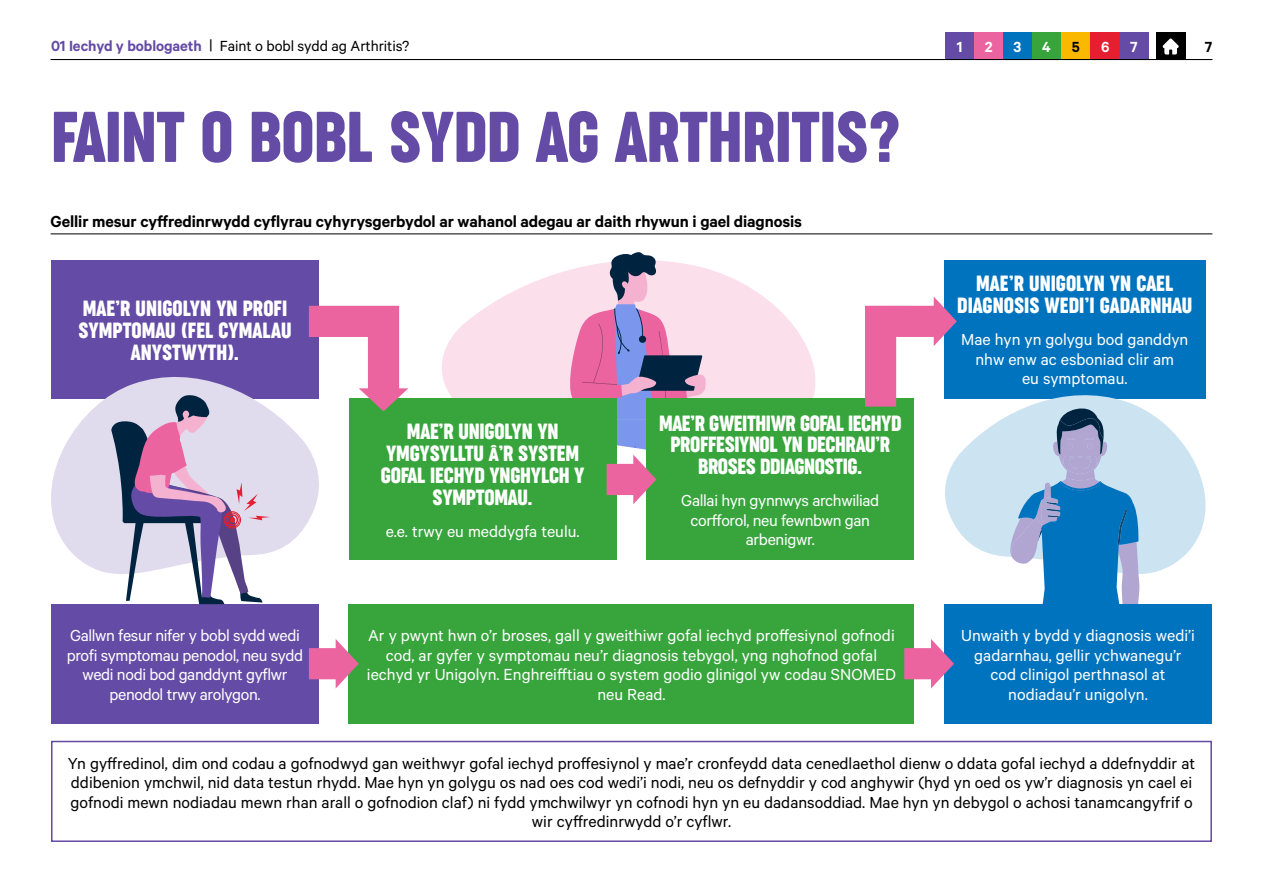
<style>
.page{position:relative;width:1263px;height:893px;background:#fff}
.page>*{position:absolute;margin:0;border:0;box-sizing:border-box;transform-origin:0 0}
.t1{font:67.5px "Versus Arthritis Display";color:#644ba5}
.t2{font:21px/21.8px "Versus Arthritis Display";color:#fff}
.t3{font:18px/19.5px "Calibre";color:#000;text-align:center}
.t4{font:18px/19.5px "Calibre";color:#fff;text-align:center}
.t5{font:18px/19.5px "Calibre";letter-spacing:-.02em;color:#fff;text-align:center}
.t6{font:600 18px "Calibre";letter-spacing:-.005em;color:#000}
.t7{font:16.5px "Calibre";letter-spacing:-.005em;color:#000}
.t8{font:600 16.5px "Calibre";color:#fff}
.t9{font:600 16.5px "Calibre";color:#000}
.s1{font-weight:600;color:#644ba5}
</style>
<div class="page">
<div style="left:945px;top:32px;width:29px;height:28px;background:#644ba5"></div>
<div style="left:974px;top:32px;width:29px;height:28px;background:#eb64a0"></div>
<div style="left:1156px;top:32px;width:29px;height:28px;background:#000"></div>
<svg style="left:1162px;top:38px;width:17px;height:17px"></svg>
<div style="left:1003px;top:32px;width:30px;height:28px;background:#0073be"></div>
<div style="left:1032px;top:32px;width:30px;height:28px;background:#37a53c"></div>
<div style="left:1061px;top:32px;width:29px;height:28px;background:#fab900"></div>
<div style="left:1090px;top:32px;width:30px;height:28px;background:#e61e32"></div>
<div style="left:1119px;top:32px;width:30px;height:28px;background:#644ba5"></div>
<svg style="left:435px;top:268px;width:403px;height:131px;fill:#fbe0ec"></svg>
<hr style="left:51px;top:59px;width:1161px;height:1px;background:#000">
<hr style="left:51px;top:233px;width:1161px;height:1px;background:#000">
<div style="left:944px;top:260px;width:261px;height:139px;background:#0073be"></div>
<div style="left:51px;top:604px;width:268px;height:119px;background:#644ba5"></div>
<div style="left:349px;top:604px;width:565px;height:119px;background:#37a53c"></div>
<div style="left:51px;top:741px;width:1161px;height:101px;border:2px solid #644ba5"></div>
<div style="left:51px;top:260px;width:268px;height:139px;background:#644ba5"></div>
<svg style="left:51px;top:377px;width:268px;height:196px;fill:#e0dbed"></svg>
<svg style="left:111px;top:395px;width:159px;height:209px"></svg>
<div style="left:227px;top:514px;width:11px;height:12px;border:1px solid #e61e32;border-radius:50%"></div>
<div style="left:225px;top:513px;width:15px;height:14px;border:1px solid #e61e32;border-radius:50%"></div>
<div style="left:224px;top:512px;width:17px;height:16px;border:1px solid #e61e32;border-radius:50%"></div>
<svg style="left:309px;top:639px;width:50px;height:49px"></svg>
<div style="left:349px;top:399px;width:268px;height:161px;background:#37a53c"></div>
<div style="left:646px;top:399px;width:268px;height:161px;background:#37a53c"></div>
<svg style="left:565px;top:252px;width:141px;height:252px"></svg>
<svg style="left:309px;top:306px;width:99px;height:105px"></svg>
<svg style="left:945px;top:382px;width:261px;height:192px;fill:#cce3f2"></svg>
<svg style="left:865px;top:297px;width:92px;height:110px"></svg>
<svg style="left:1010px;top:406px;width:130px;height:198px;background:#76a8d2"></svg>
<div style="left:944px;top:604px;width:268px;height:119px;background:#0073be"></div>
<svg style="left:904px;top:639px;width:50px;height:49px"></svg>
<p class="t7" style="left:51px;top:36px;width:360px"><span class="s1">01 Iechyd y boblogaeth</span> | Faint o bobl sydd ag Arthritis?</p>
<p class="t8" style="left:957px;top:37px;width:7px">1</p>
<p class="t8" style="left:985px;top:37px;width:38px">2 3</p>
<p class="t8" style="left:1042px;top:37px;width:10px">4</p>
<p class="t9" style="left:1072px;top:37px;width:10px">5</p>
<p class="t8" style="left:1101px;top:37px;width:10px">6</p>
<p class="t8" style="left:1130px;top:37px;width:9px">7</p>
<p class="t9" style="left:1205px;top:37px;width:9px">7</p>
<h1 class="t1" style="left:51px;top:99px;width:28px">FAINT</h1>
<h1 class="t1" style="left:200px;top:99px;width:80px">O BOBL</h1>
<h1 class="t1" style="left:389px;top:99px;width:33px">SYDD</h1>
<h1 class="t1" style="left:536px;top:99px;width:109px">AG ARTHRITIS</h1>
<h1 class="t1" style="left:868px;top:99px;width:35px">?</h1>
<p class="t6" style="left:51px;top:211px;width:753px">Gellir mesur cyffredinrwydd cyflyrau cyhyrysgerbydol ar wahanol adegau ar daith rhywun i gael diagnosis</p>
<p class="t2" style="left:78px;top:298px;width:184px">MAE’R UNIGOLYN YN PROFI<br>SYMPTOMAU</p>
<p class="t2" style="left:181px;top:319px;width:50px">(FEL CYMALAU</p>
<p class="t2" style="left:131px;top:341px;width:12px">ANYSTWYTH</p>
<p class="t2" style="left:227px;top:341px;width:13px">).</p>
<p class="t2" style="left:407px;top:421px;width:142px">MAE’R UNIGOLYN YN</p>
<p class="t2" style="left:386px;top:443px;width:11px">YMGYSYLLTU</p>
<p class="t2" style="left:489px;top:443px;width:41px">Â’R SYSTEM</p>
<p class="t2" style="left:381px;top:464px;width:10px">GOFAL</p>
<p class="t2" style="left:430px;top:464px;width:10px">IECHYD</p>
<p class="t2" style="left:489px;top:464px;width:11px">YNGHYLCH</p>
<p class="t2" style="left:574px;top:464px;width:11px">Y</p>
<p class="t2" style="left:432px;top:486px;width:55px">SYMPTOMAU</p>
<p class="t2" style="left:528px;top:486px;width:7px">.</p>
<p class="t4" style="left:386px;top:521px;width:195px">e.e. trwy eu meddygfa teulu.</p>
<p class="t2" style="left:659px;top:412px;width:61px">MAE’R GWEITHIWR</p>
<p class="t2" style="left:800px;top:412px;width:10px">GOFAL</p>
<p class="t2" style="left:848px;top:412px;width:10px">IECHYD</p>
<p class="t2" style="left:670px;top:434px;width:20px">PROFFESIYNOL</p>
<p class="t2" style="left:782px;top:434px;width:36px">YN DECHRAU</p>
<p class="t2" style="left:875px;top:434px;width:15px">’R</p>
<p class="t2" style="left:698px;top:456px;width:11px">BROSES</p>
<p class="t2" style="left:760px;top:456px;width:10px">DDIAGNOSTIG</p>
<p class="t2" style="left:857px;top:456px;width:7px">.</p>
<p class="t5" style="left:681px;top:490px;width:200px">Gallai hyn gynnwys archwiliad corfforol, neu fewnbwn gan arbenigwr.</p>
<p class="t5" style="left:67px;top:625px;width:238px">Gallwn fesur nifer y bobl sydd wedi profi symptomau penodol, neu sydd wedi nodi bod ganddynt gyflwr penodol trwy arolygon.</p>
<p class="t4" style="left:367px;top:625px;width:531px">Ar y pwynt hwn o’r broses, gall y gweithiwr gofal iechyd proffesiynol gofnodi cod, ar gyfer y symptomau neu’r diagnosis tebygol, yng nghofnod gofal iechyd yr Unigolyn. Enghreifftiau o system godio glinigol yw codau SNOMED neu Read.</p>
<p class="t2" style="left:976px;top:273px;width:171px">MAE’R UNIGOLYN YN CAEL</p>
<p class="t2" style="left:957px;top:295px;width:10px">DIAGNOSIS</p>
<p class="t2" style="left:1044px;top:295px;width:11px">WEDI</p>
<p class="t2" style="left:1084px;top:295px;width:27px">’I GADARNHAU</p>
<p class="t4" style="left:961px;top:329px;width:229px">Mae hyn yn golygu bod ganddyn nhw enw ac esboniad clir am<br>eu symptomau.</p>
<p class="t4" style="left:961px;top:625px;width:235px">Unwaith y bydd y diagnosis wedi’i gadarnhau, gellir ychwanegu’r cod clinigol perthnasol at nodiadau’r unigolyn.</p>
<p class="t3" style="left:68px;top:753px;width:1129px">Yn gyffredinol, dim ond codau a gofnodwyd gan weithwyr gofal iechyd proffesiynol y mae’r cronfeydd data cenedlaethol dienw o ddata gofal iechyd a ddefnyddir at ddibenion ymchwil, nid data testun rhydd. Mae hyn yn golygu os nad oes cod wedi’i nodi, neu os defnyddir y cod anghywir (hyd yn oed os yw’r diagnosis yn cael ei gofnodi mewn nodiadau mewn rhan arall o gofnodion claf) ni fydd ymchwilwyr yn cofnodi hyn yn eu dadansoddiad. Mae hyn yn debygol o achosi tanamcangyfrif o wir cyffredinrwydd o’r cyflwr.</p>
</div>
